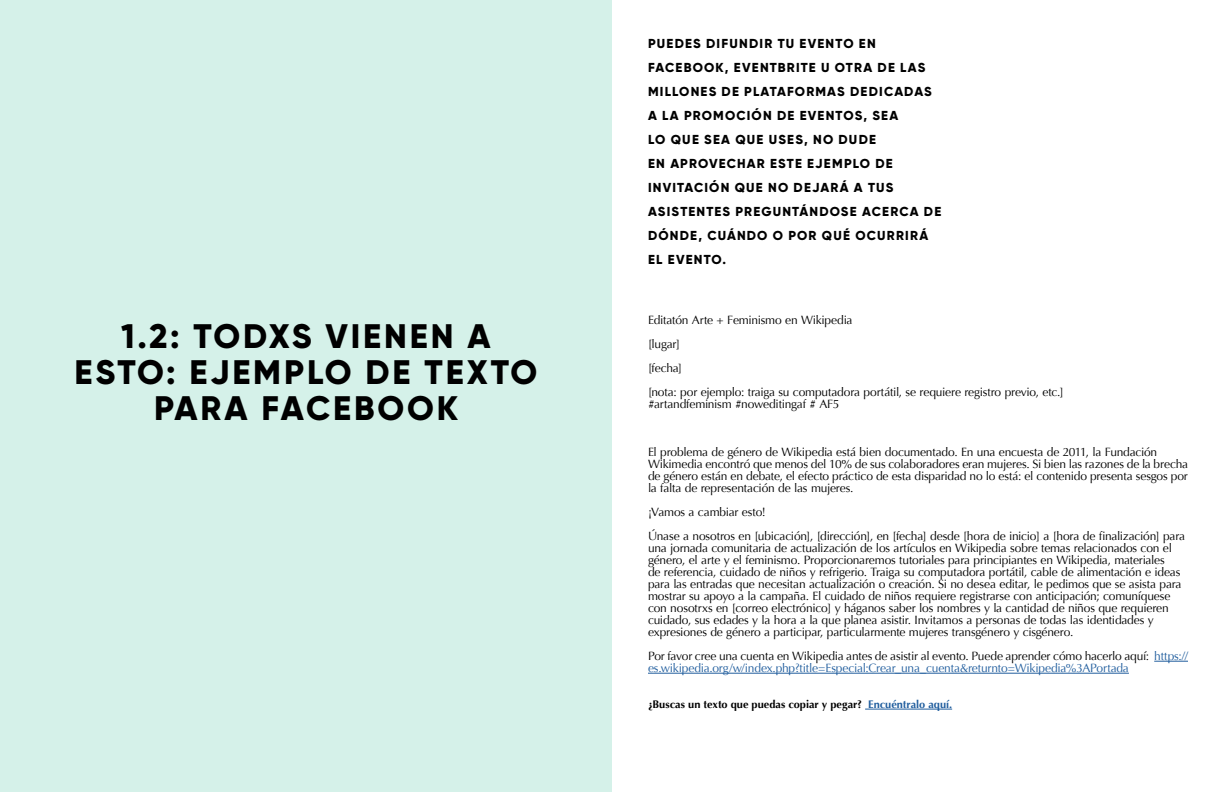
<style>
.page{position:relative;width:1224px;height:792px;background:#fff}
.page>*{position:absolute;margin:0;border:0;box-sizing:border-box;transform-origin:0 0}
.t1{font:800 34px/36px "Gilroy";letter-spacing:.085em;color:#000;text-align:center}
.t2{font:800 13px/24px "Gilroy";letter-spacing:.09em;color:#000}
.t3{font:12px/12px "Optima";letter-spacing:-.015em;color:#000}
.t4{font:12px/12px "Optima";letter-spacing:-.015em;color:#215e9e}
.t5{font:700 11px "Optima";color:#000}
.s1{color:#000}
.s2{color:#215e9e}
</style>
<div class="page">
<div style="left:0;top:0;width:612px;height:792px;background:#d0f0e7"></div>
<hr style="left:1154px;top:661px;width:34px;height:1px;background:#215e9e">
<hr style="left:648px;top:673px;width:481px;height:1px;background:#215e9e">
<hr style="left:865px;top:709px;width:87px;height:1px;background:#215e9e">
<p class="t2" style="left:648px;top:31px;width:295px">PUEDES DIFUNDIR TU EVENTO EN<br>FACEBOOK, EVENTBRITE U OTRA DE LAS<br>MILLONES DE PLATAFORMAS DEDICADAS<br>A LA PROMOCIÓN DE EVENTOS, SEA<br>LO QUE SEA QUE USES, NO DUDE<br>EN APROVECHAR ESTE EJEMPLO DE<br>INVITACIÓN QUE NO DEJARÁ A TUS<br>ASISTENTES PREGUNTÁNDOSE ACERCA DE<br>DÓNDE, CUÁNDO O POR QUÉ OCURRIRÁ<br>EL EVENTO.</p>
<h1 class="t1" style="left:75px;top:318px;width:464px">1.2: TODXS VIENEN A<br>ESTO: EJEMPLO DE TEXTO<br>PARA FACEBOOK</h1>
<p class="t3" style="left:648px;top:308px;width:417px;line-height:24px">Editatón Arte + Feminismo en Wikipedia<br>[lugar]<br>[fecha]<br>[nota: por ejemplo: traiga su computadora portátil, se requiere registro previo, etc.]</p>
<p class="t3" style="left:648px;top:398px;width:193px">#artandfeminism #noweditingaf # AF5</p>
<p class="t3" style="left:648px;top:446px;width:542px">El problema de género de Wikipedia está bien documentado. En una encuesta de 2011, la Fundación Wikimedia encontró que menos del 10% de sus colaboradores eran mujeres. Si bien las razones de la brecha de género están en debate, el efecto práctico de esta disparidad no lo está: el contenido presenta sesgos por la falta de representación de las mujeres.</p>
<p class="t3" style="left:648px;top:500px;width:539px;line-height:24px">¡Vamos a cambiar esto!<br>Únase a nosotros en [ubicación], [dirección], en [fecha] desde [hora de inicio] a [hora de finalización] para</p>
<p class="t3" style="left:648px;top:542px;width:535px">una jornada comunitaria de actualización de los artículos en Wikipedia sobre temas relacionados con el género, el arte y el feminismo. Proporcionaremos tutoriales para principiantes en Wikipedia, materiales<br>de referencia, cuidado de niños y refrigerio. Traiga su computadora portátil, cable de alimentación e ideas para las entradas que necesitan actualización o creación. Si no desea editar, le pedimos que se asista para mostrar su apoyo a la campaña. El cuidado de niños requiere registrarse con anticipación; comuníquese con nosotrxs en [correo electrónico] y háganos saber los nombres y la cantidad de niños que requieren cuidado, sus edades y la hora a la que planea asistir. Invitamos a personas de todas las identidades y expresiones de género a participar, particularmente mujeres transgénero y cisgénero.</p>
<p class="t4" style="left:648px;top:650px;width:542px"><span class="s1">Por favor cree una cuenta en Wikipedia antes de asistir al evento. Puede aprender cómo hacerlo aquí:</span> https:// es.wikipedia.org/w/index.php?title=Especial:Crear_una_cuenta&amp;returnto=Wikipedia%3APortada</p>
<p class="t5" style="left:648px;top:698px;width:306px">¿Buscas un texto que puedas copiar y pegar? <span class="s2">Encuéntralo aquí.</span></p>
</div>
